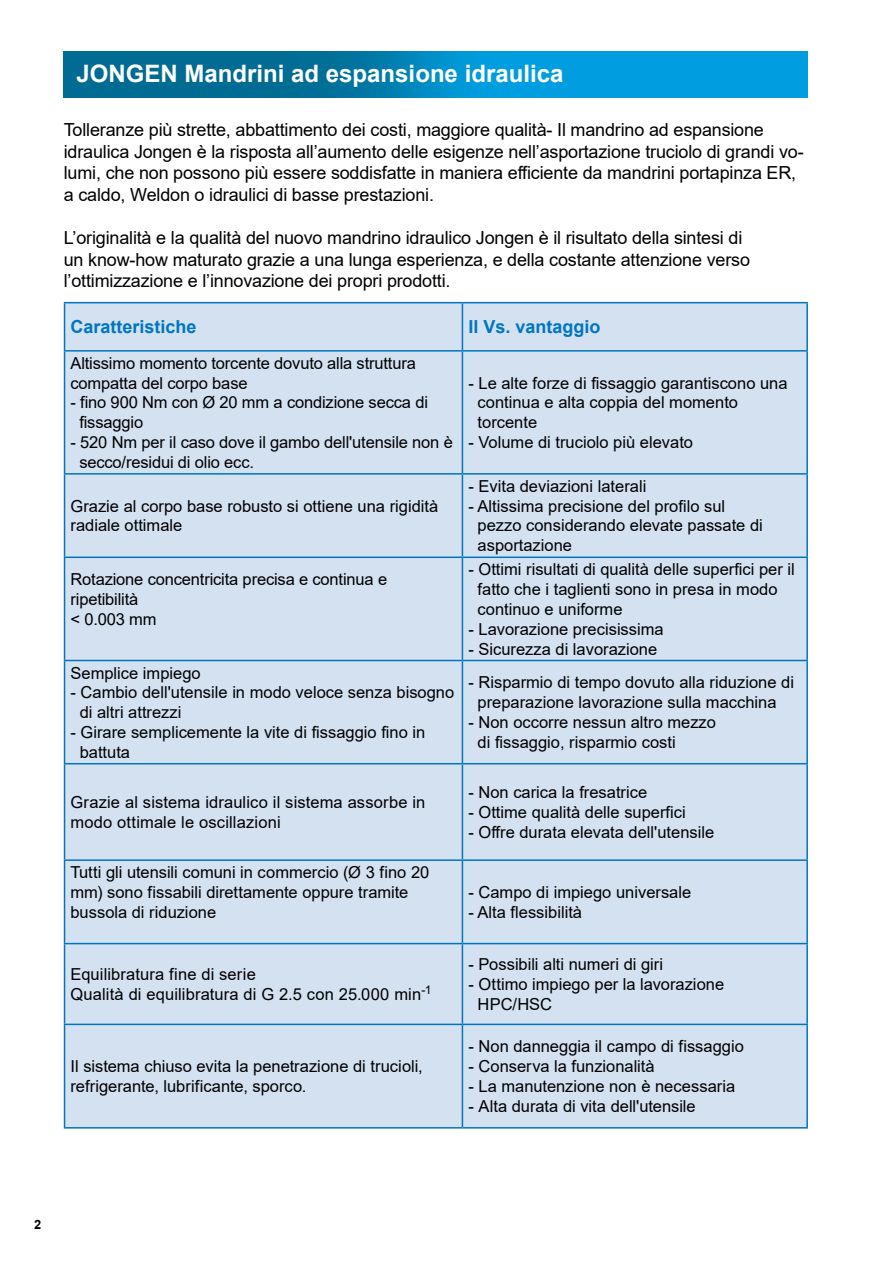
<style>
.page{position:relative;width:893px;height:1263px;background:#fff}
.page>*{position:absolute;margin:0;border:0;box-sizing:border-box;transform-origin:0 0}
.t1{font:700 24px "Arial";color:#fff}
.t2{font:18px/21.6px "Arial";letter-spacing:-.01em;color:#000}
.t3{font:700 18px "Arial";color:#0076bd}
.t4{font:16.5px/19.8px "Arial";color:#000}
.t5{font:700 12.75px "Arial";color:#000}
</style>
<div class="page">
<div style="left:65px;top:303px;width:741px;height:824px;background:#d4e1f1"></div>
<hr style="left:64px;top:302px;width:398px;height:1px;background:#0076bd">
<hr style="left:64px;top:303px;width:1px;height:47px;background:#0076bd">
<hr style="left:462px;top:302px;width:346px;height:1px;background:#0076bd">
<hr style="left:462px;top:303px;width:1px;height:47px;background:#0076bd">
<hr style="left:806px;top:303px;width:2px;height:47px;background:#0076bd">
<hr style="left:64px;top:350px;width:398px;height:2px;background:#0076bd">
<hr style="left:64px;top:352px;width:1px;height:121px;background:#0076bd">
<hr style="left:462px;top:350px;width:346px;height:2px;background:#0076bd">
<hr style="left:462px;top:352px;width:1px;height:121px;background:#0076bd">
<hr style="left:806px;top:352px;width:2px;height:121px;background:#0076bd">
<hr style="left:64px;top:473px;width:398px;height:2px;background:#0076bd">
<hr style="left:64px;top:475px;width:1px;height:81px;background:#0076bd">
<hr style="left:462px;top:473px;width:346px;height:2px;background:#0076bd">
<hr style="left:462px;top:475px;width:1px;height:81px;background:#0076bd">
<hr style="left:806px;top:475px;width:2px;height:81px;background:#0076bd">
<hr style="left:64px;top:556px;width:398px;height:2px;background:#0076bd">
<hr style="left:64px;top:558px;width:1px;height:102px;background:#0076bd">
<hr style="left:462px;top:556px;width:346px;height:2px;background:#0076bd">
<hr style="left:462px;top:558px;width:1px;height:102px;background:#0076bd">
<hr style="left:806px;top:558px;width:2px;height:102px;background:#0076bd">
<hr style="left:64px;top:660px;width:398px;height:1px;background:#0076bd">
<hr style="left:64px;top:661px;width:1px;height:102px;background:#0076bd">
<hr style="left:462px;top:660px;width:346px;height:1px;background:#0076bd">
<hr style="left:462px;top:661px;width:1px;height:102px;background:#0076bd">
<hr style="left:806px;top:661px;width:2px;height:102px;background:#0076bd">
<hr style="left:64px;top:763px;width:398px;height:1px;background:#0076bd">
<hr style="left:64px;top:764px;width:1px;height:95px;background:#0076bd">
<hr style="left:462px;top:763px;width:346px;height:1px;background:#0076bd">
<hr style="left:462px;top:764px;width:1px;height:95px;background:#0076bd">
<hr style="left:806px;top:764px;width:2px;height:95px;background:#0076bd">
<hr style="left:64px;top:859px;width:398px;height:2px;background:#0076bd">
<hr style="left:64px;top:861px;width:1px;height:82px;background:#0076bd">
<hr style="left:462px;top:859px;width:346px;height:2px;background:#0076bd">
<hr style="left:462px;top:861px;width:1px;height:82px;background:#0076bd">
<hr style="left:806px;top:861px;width:2px;height:82px;background:#0076bd">
<hr style="left:64px;top:943px;width:398px;height:1px;background:#0076bd">
<hr style="left:64px;top:944px;width:1px;height:80px;background:#0076bd">
<hr style="left:462px;top:943px;width:346px;height:1px;background:#0076bd">
<hr style="left:462px;top:944px;width:1px;height:80px;background:#0076bd">
<hr style="left:806px;top:944px;width:2px;height:80px;background:#0076bd">
<hr style="left:64px;top:1024px;width:398px;height:1px;background:#0076bd">
<hr style="left:64px;top:1025px;width:1px;height:102px;background:#0076bd">
<hr style="left:462px;top:1024px;width:346px;height:1px;background:#0076bd">
<hr style="left:462px;top:1025px;width:1px;height:102px;background:#0076bd">
<hr style="left:806px;top:1025px;width:2px;height:102px;background:#0076bd">
<hr style="left:64px;top:1127px;width:398px;height:1px;background:#0076bd">
<hr style="left:462px;top:1127px;width:346px;height:1px;background:#0076bd">
<img style="left:64px;top:51px;width:744px;height:47px">
<h1 class="t1" style="left:77px;top:57px;width:488px">JONGEN Mandrini ad espansione idraulica</h1>
<p class="t2" style="left:64px;top:119px;width:741px">Tolleranze più strette, abbattimento dei costi, maggiore qualità- Il mandrino ad espansione idraulica Jongen è la risposta all’aumento delle esigenze nell’asportazione truciolo di grandi vo&shy;lumi, che non possono più essere soddisfatte in maniera efficiente da mandrini portapinza ER, a caldo, Weldon o idraulici di basse prestazioni.</p>
<p class="t2" style="left:64px;top:227px;width:688px">L’originalità e la qualità del nuovo mandrino idraulico Jongen è il risultato della sintesi di un know-how maturato grazie a una lunga esperienza, e della costante attenzione verso l’ottimizzazione e l’innovazione dei propri prodotti.</p>
<p class="t3" style="left:71px;top:314px;width:128px">Caratteristiche</p>
<p class="t3" style="left:468px;top:314px;width:134px">Il Vs. vantaggio</p>
<p class="t4" style="left:71px;top:353px;width:347px">Altissimo momento torcente dovuto alla struttura compatta del corpo base</p>
<p class="t4" style="left:79px;top:393px;width:350px;text-indent:-9px">- fino 900 Nm con Ø 20 mm a condizione secca di fissaggio</p>
<p class="t4" style="left:79px;top:432px;width:375px;text-indent:-9px">- 520 Nm per il caso dove il gambo dell'utensile non è secco/residui di olio ecc.</p>
<p class="t4" style="left:478px;top:373px;width:311px;text-indent:-9px">- Le alte forze di fissaggio garantiscono una continua e alta coppia del momento torcente</p>
<p class="t4" style="left:468px;top:432px;width:226px">- Volume di truciolo più elevato</p>
<p class="t4" style="left:71px;top:496px;width:369px">Grazie al corpo base robusto si ottiene una rigidità radiale ottimale</p>
<p class="t4" style="left:468px;top:476px;width:179px">- Evita deviazioni laterali</p>
<p class="t4" style="left:478px;top:496px;width:287px;text-indent:-9px">- Altissima precisione del profilo sul pezzo considerando elevate passate di asportazione</p>
<p class="t4" style="left:71px;top:569px;width:318px">Rotazione concentricita precisa e continua e ripetibilità<br>&lt; 0.003 mm</p>
<p class="t4" style="left:478px;top:559px;width:319px;text-indent:-9px">- Ottimi risultati di qualità delle superfici per il fatto che i taglienti sono in presa in modo continuo e uniforme</p>
<p class="t4" style="left:468px;top:619px;width:197px">- Lavorazione precisissima</p>
<p class="t4" style="left:468px;top:639px;width:190px">- Sicurezza di lavorazione</p>
<p class="t4" style="left:71px;top:663px;width:132px">Semplice impiego</p>
<p class="t4" style="left:80px;top:682px;width:376px;text-indent:-9px">- Cambio dell'utensile in modo veloce senza bisogno di altri attrezzi</p>
<p class="t4" style="left:80px;top:722px;width:347px;text-indent:-9px">- Girare semplicemente la vite di fissaggio fino in battuta</p>
<p class="t4" style="left:468px;top:673px;width:327px;text-align:center">- Risparmio di tempo dovuto alla riduzione di preparazione lavorazione sulla macchina</p>
<p class="t4" style="left:478px;top:712px;width:240px;text-indent:-9px">- Non occorre nessun altro mezzo di fissaggio, risparmio costi</p>
<p class="t4" style="left:71px;top:792px;width:356px">Grazie al sistema idraulico il sistema assorbe in modo ottimale le oscillazioni</p>
<p class="t4" style="left:71px;top:862px;width:360px">Tutti gli utensili comuni in commercio (Ø 3 fino 20 mm) sono fissabili direttamente oppure tramite bussola di riduzione</p>
<p class="t4" style="left:71px;top:964px;width:361px">Equilibratura fine di serie<br>Qualità di equilibratura di G 2.5 con 25.000 min<sup>-1</sup></p>
<p class="t4" style="left:71px;top:1056px;width:354px">Il sistema chiuso evita la penetrazione di trucioli, refrigerante, lubrificante, sporco.</p>
<p class="t4" style="left:468px;top:782px;width:180px">- Non carica la fresatrice</p>
<p class="t4" style="left:468px;top:802px;width:219px">- Ottime qualità delle superfici</p>
<p class="t4" style="left:468px;top:822px;width:247px">- Offre durata elevata dell'utensile</p>
<p class="t4" style="left:468px;top:882px;width:224px">- Campo di impiego universale</p>
<p class="t4" style="left:468px;top:902px;width:115px">- Alta flessibilità</p>
<p class="t4" style="left:468px;top:954px;width:196px">- Possibili alti numeri di giri</p>
<p class="t4" style="left:478px;top:974px;width:248px;text-indent:-9px">- Ottimo impiego per la lavorazione<br>HPC/HSC</p>
<p class="t4" style="left:468px;top:1036px;width:277px">- Non danneggia il campo di fissaggio</p>
<p class="t4" style="left:468px;top:1056px;width:188px">- Conserva la funzionalità</p>
<p class="t4" style="left:468px;top:1076px;width:268px">- La manutenzione non è necessaria</p>
<p class="t4" style="left:468px;top:1096px;width:229px">- Alta durata di vita dell'utensile</p>
<p class="t5" style="left:34px;top:1215px;width:9px">2</p>
</div>
